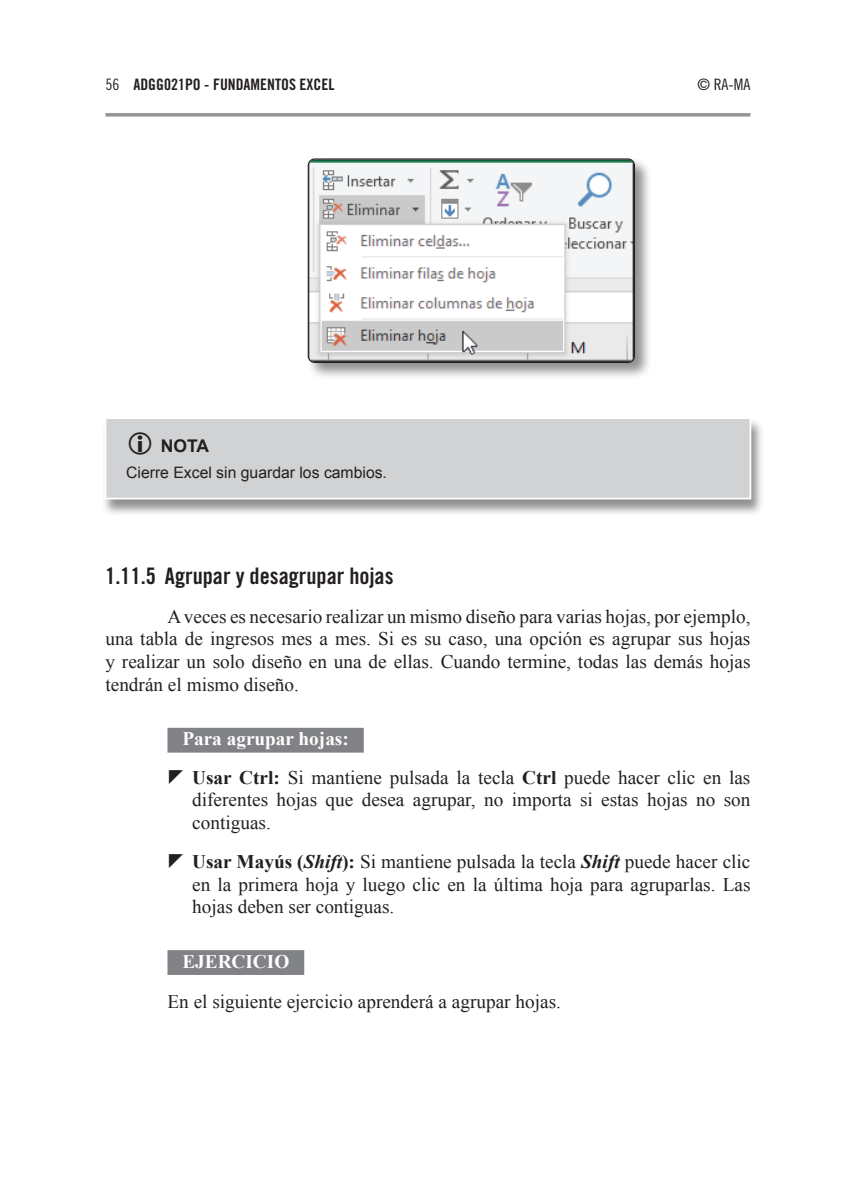
<style>
.page{position:relative;width:857px;height:1204px;background:#fff}
.page>*{position:absolute;margin:0;border:0;box-sizing:border-box;transform-origin:0 0}
.t1{font:22.75px "Trade Gothic LT Std Bd Cn 20";color:#231f20}
.t2{font:19.25px/22.8px "Times New Roman";color:#231f20;text-align:justify}
.t3{font:700 19.25px "Times New Roman";color:#fff}
.t4{font:700 17.5px "Arial";color:#231f20}
.t5{font:15.75px "Arial";color:#231f20}
.t6{font:15.75px "Trade Gothic LT Std Bd Cn 20";color:#231f20}
.t7{font:15.75px "Trade Gothic LT Std Cn 18";color:#231f20}
.s1{font-family:"Trade Gothic LT Std Cn 18"}
.s2{font-weight:700;color:#fff}
.s3{font-weight:700}
.s4{font-weight:700;font-style:italic}
</style>
<div class="page">
<svg style="left:105px;top:113px;width:645px;height:4px;background:#a0a1a4"></svg>
<div style="left:167px;top:728px;width:197px;height:24px;background:#808285"></div>
<div style="left:167px;top:950px;width:137px;height:25px;background:#808285"></div>
<div style="left:306px;top:157px;width:346px;height:223px;background:#231f20;opacity:.5"></div>
<img style="left:309px;top:160px;width:325px;height:202px">
<div style="left:308px;top:158px;width:327px;height:205px;border:1px solid #231f20;border-radius:6px"></div>
<div style="left:101px;top:418px;width:663px;height:98px;background:#231f20;opacity:.5"></div>
<div style="left:104px;top:418px;width:648px;height:82px;background:#d1d2d4"></div>
<svg style="left:129px;top:432px;width:22px;height:22px"></svg>
<p class="t6" style="left:105px;top:75px;width:231px"><span class="s1">56</span> ADGG021PO - FUNDAMENTOS EXCEL</p>
<p class="t7" style="left:697px;top:75px;width:54px">© RA-MA</p>
<p class="t4" style="left:161px;top:434px;width:50px">NOTA</p>
<p class="t5" style="left:126px;top:462px;width:262px">Cierre Excel sin guardar los cambios.</p>
<p class="t1" style="left:105px;top:562px;width:290px">1.11.5 Agrupar y desagrupar hojas</p>
<p class="t2" style="left:105px;top:604px;width:646px;text-indent:62px">A veces es necesario realizar un mismo diseño para varias hojas, por ejemplo, una tabla de ingresos mes a mes. Si es su caso, una opción es agrupar sus hojas y realizar un solo diseño en una de ellas. Cuando termine, todas las demás hojas tendrán el mismo diseño.</p>
<p class="t2" style="left:192px;top:719px;width:560px;line-height:38.5px;text-indent:-10px"><span class="s2">Para agrupar hojas:<br></span><span class="s3">Usar Ctrl:</span> Si mantiene pulsada la tecla <span class="s3">Ctrl</span> puede hacer clic en las</p>
<p class="t2" style="left:192px;top:788px;width:560px">diferentes hojas que desea agrupar, no importa si estas hojas no son contiguas.</p>
<p class="t2" style="left:192px;top:849px;width:560px"><span class="s3">Usar Mayús (</span><span class="s4">Shift</span><span class="s3">):</span> Si mantiene pulsada la tecla <span class="s4">Shift</span> puede hacer clic en la primera hoja y luego clic en la última hoja para agruparlas. Las hojas deben ser contiguas.</p>
<p class="t3" style="left:182px;top:947px;width:108px">EJERCICIO</p>
<p class="t2" style="left:167px;top:990px;width:395px">En el siguiente ejercicio aprenderá a agrupar hojas.</p>
</div>
